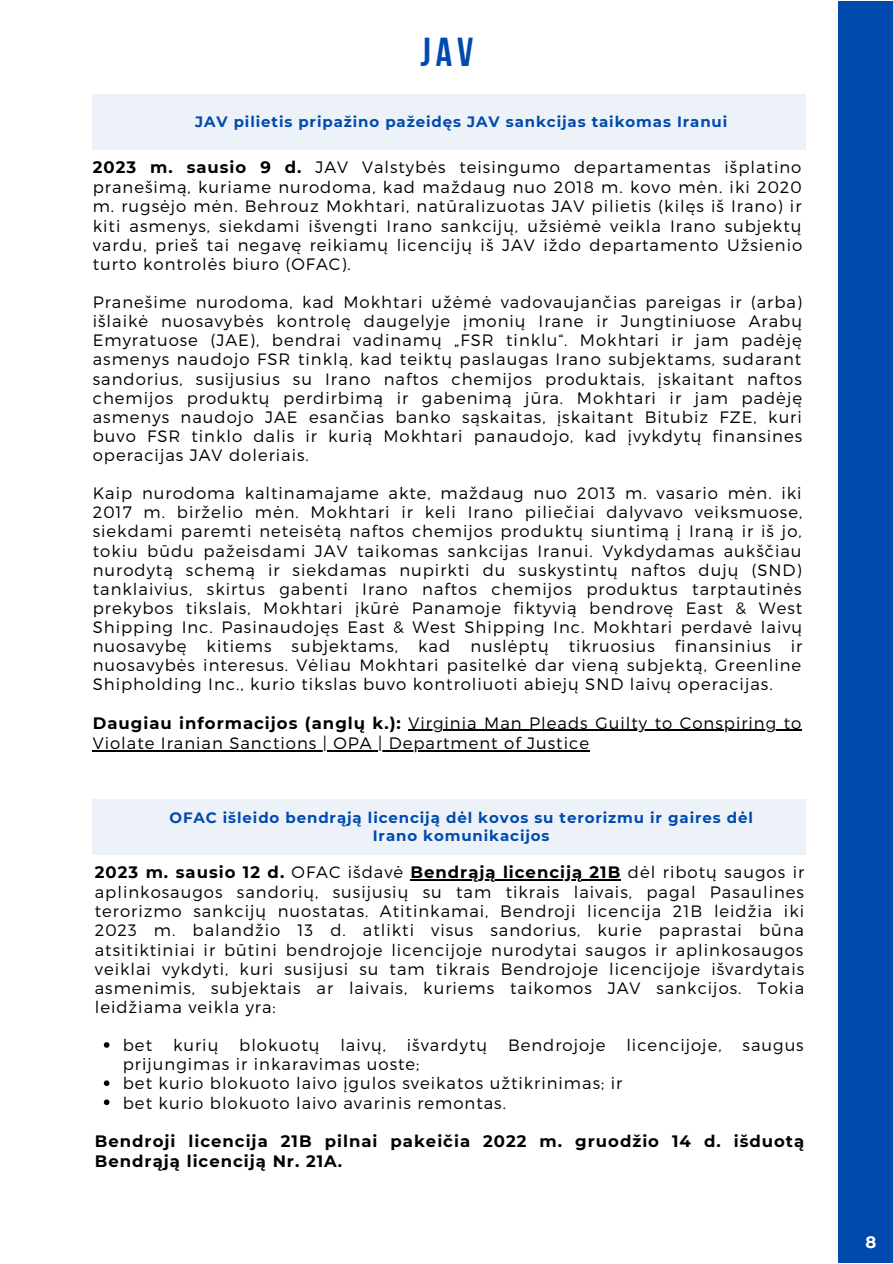
<style>
.page{position:relative;width:893px;height:1264px;background:#fff}
.page>*{position:absolute;margin:0;border:0;box-sizing:border-box;transform-origin:0 0}
.t1{font:700 40.35px "Bebas Neue";color:#004aad}
.t2{font:300 16.5px/19px "Montserrat";letter-spacing:.06em;color:#000;text-align:justify}
.t3{font:700 16.5px/20.2px "Montserrat";letter-spacing:.06em;color:#000}
.t4{font:700 16.5px "Montserrat";color:#fff}
.t5{font:700 15px/18px "Montserrat";letter-spacing:.06em;color:#004aad;text-align:center}
.s1{font-weight:700}
</style>
<div class="page">
<div style="left:838px;top:1px;width:54px;height:1261px;background:#004aad"></div>
<hr style="left:408px;top:729px;width:394px;height:2px;background:#000">
<hr style="left:93px;top:750px;width:497px;height:1px;background:#000">
<div style="left:93px;top:94px;width:712px;height:55px;background:#edf2f9"></div>
<div style="left:93px;top:799px;width:712px;height:55px;background:#edf2f9"></div>
<svg style="left:104px;top:1042px;width:5px;height:5px"></svg>
<svg style="left:104px;top:1080px;width:5px;height:5px"></svg>
<svg style="left:104px;top:1099px;width:5px;height:6px"></svg>
<hr style="left:410px;top:879px;width:211px;height:1px;background:#000">
<h1 class="t1" style="left:420px;top:36px;width:54px">JAV</h1>
<p class="t5" style="left:195px;top:112px;width:533px">JAV pilietis pripažino pažeidęs JAV sankcijas taikomas Iranui</p>
<p class="t2" style="left:93px;top:157px;width:711px"><span class="s1">2023 m. sausio 9 d.</span> JAV Valstybės teisingumo departamentas išplatino pranešimą, kuriame nurodoma, kad maždaug nuo 2018 m. kovo mėn. iki 2020 m. rugsėjo mėn. Behrouz Mokhtari, natūralizuotas JAV pilietis (kilęs iš Irano) ir kiti asmenys, siekdami išvengti Irano sankcijų, užsiėmė veikla Irano subjektų vardu, prieš tai negavę reikiamų licencijų iš JAV iždo departamento Užsienio turto kontrolės biuro (OFAC).</p>
<p class="t2" style="left:93px;top:292px;width:710px">Pranešime nurodoma, kad Mokhtari užėmė vadovaujančias pareigas ir (arba) išlaikė nuosavybės kontrolę daugelyje įmonių Irane ir Jungtiniuose Arabų Emyratuose (JAE), bendrai vadinamų „FSR tinklu“. Mokhtari ir jam padėję asmenys naudojo FSR tinklą, kad teiktų paslaugas Irano subjektams, sudarant sandorius, susijusius su Irano naftos chemijos produktais, įskaitant naftos chemijos produktų perdirbimą ir gabenimą jūra. Mokhtari ir jam padėję asmenys naudojo JAE esančias banko sąskaitas, įskaitant Bitubiz FZE, kuri buvo FSR tinklo dalis ir kurią Mokhtari panaudojo, kad įvykdytų finansines operacijas JAV doleriais.</p>
<p class="t2" style="left:93px;top:483px;width:711px">Kaip nurodoma kaltinamajame akte, maždaug nuo 2013 m. vasario mėn. iki 2017 m. birželio mėn. Mokhtari ir keli Irano piliečiai dalyvavo veiksmuose, siekdami paremti neteisėtą naftos chemijos produktų siuntimą į Iraną ir iš jo, tokiu būdu pažeisdami JAV taikomas sankcijas Iranui. Vykdydamas aukščiau nurodytą schemą ir siekdamas nupirkti du suskystintų naftos dujų (SND) tanklaivius, skirtus gabenti Irano naftos chemijos produktus tarptautinės prekybos tikslais, Mokhtari įkūrė Panamoje fiktyvią bendrovę East &amp; West Shipping Inc. Pasinaudojęs East &amp; West Shipping Inc. Mokhtari perdavė laivų nuosavybę kitiems subjektams, kad nuslėptų tikruosius finansinius ir nuosavybės interesus. Vėliau Mokhtari pasitelkė dar vieną subjektą, Greenline Shipholding Inc., kurio tikslas buvo kontroliuoti abiejų SND laivų operacijas.</p>
<p class="t2" style="left:93px;top:711px;width:710px;line-height:20.2px"><span class="s1">Daugiau informacijos (anglų k.):</span> Virginia Man Pleads Guilty to Conspiring to<br>Violate Iranian Sanctions | OPA | Department of Justice</p>
<p class="t5" style="left:169px;top:808px;width:585px">OFAC išleido bendrąją licenciją dėl kovos su terorizmu ir gaires dėl<br>Irano komunikacijos</p>
<p class="t2" style="left:95px;top:861px;width:711px"><span class="s1">2023 m. sausio 12 d.</span> OFAC išdavė <span class="s1">Bendrąją licenciją 21B</span> dėl ribotų saugos ir aplinkosaugos sandorių, susijusių su tam tikrais laivais, pagal Pasaulines terorizmo sankcijų nuostatas. Atitinkamai, Bendroji licencija 21B leidžia iki 2023 m. balandžio 13 d. atlikti visus sandorius, kurie paprastai būna atsitiktiniai ir būtini bendrojoje licencijoje nurodytai saugos ir aplinkosaugos veiklai vykdyti, kuri susijusi su tam tikrais Bendrojoje licencijoje išvardytais asmenimis, subjektais ar laivais, kuriems taikomos JAV sankcijos. Tokia leidžiama veikla yra:</p>
<p class="t2" style="left:123px;top:1034px;width:31px">bet</p>
<p class="t2" style="left:173px;top:1034px;width:47px">kurių</p>
<p class="t2" style="left:239px;top:1034px;width:82px">blokuotų</p>
<p class="t2" style="left:340px;top:1034px;width:47px">laivų,</p>
<p class="t2" style="left:407px;top:1034px;width:82px">išvardytų</p>
<p class="t2" style="left:508px;top:1034px;width:99px">Bendrojoje</p>
<p class="t2" style="left:626px;top:1034px;width:97px">licencijoje,</p>
<p class="t2" style="left:742px;top:1034px;width:63px">saugus</p>
<p class="t2" style="left:123px;top:1054px;width:501px;text-align:left">prijungimas ir inkaravimas uoste;<br>bet kurio blokuoto laivo įgulos sveikatos užtikrinimas; ir bet kurio blokuoto laivo avarinis remontas.</p>
<p class="t3" style="left:95px;top:1130px;width:711px">Bendroji licencija 21B pilnai pakeičia 2022 m. gruodžio 14 d. išduotą<br>Bendrąją licenciją Nr. 21A.</p>
<p class="t4" style="left:865px;top:1231px;width:12px">8</p>
</div>
